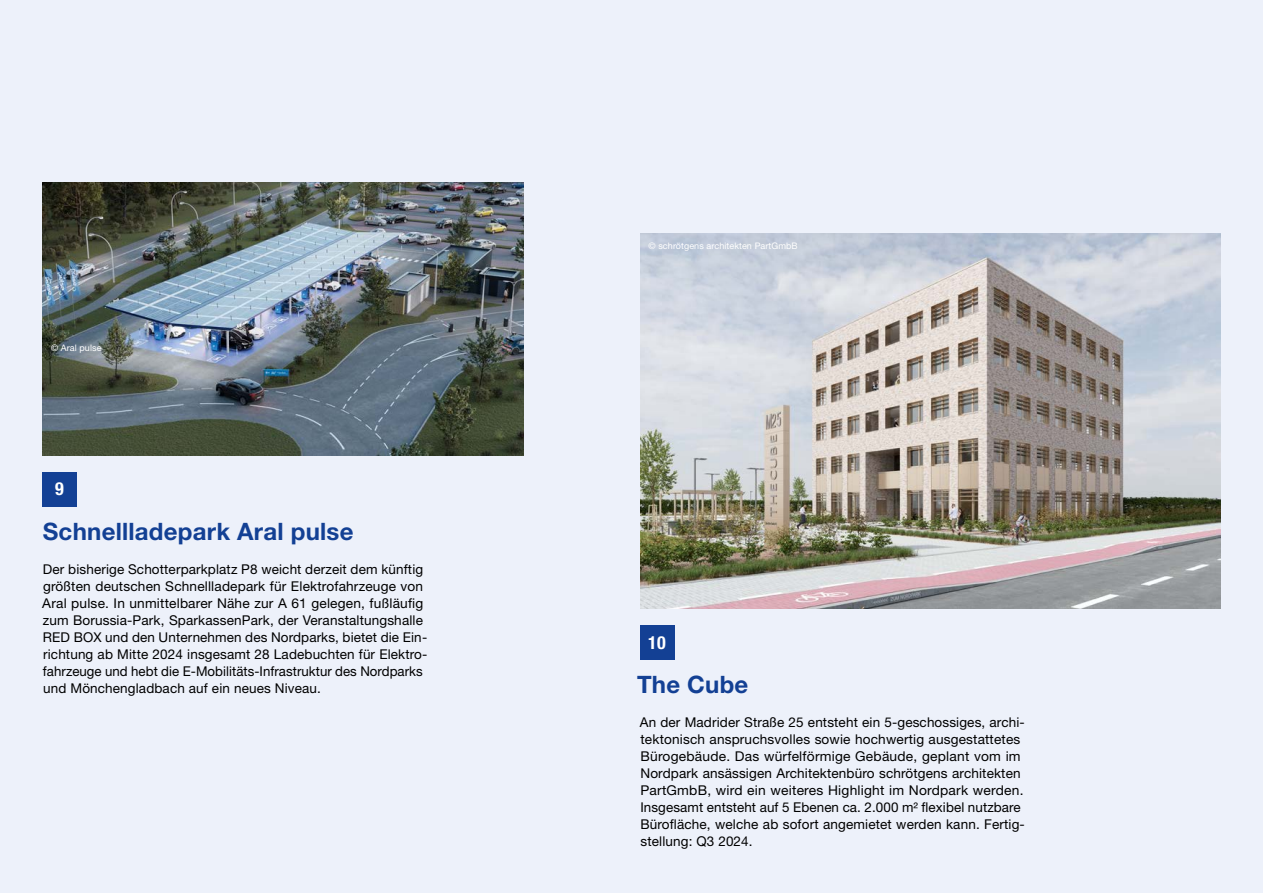
<style>
.page{position:relative;width:1263px;height:893px;background:#edf1fa}
.page>*{position:absolute;margin:0;border:0;box-sizing:border-box;transform-origin:0 0}
.t1{font:700 24px "Helvetica Neue LT Std";letter-spacing:.01em;color:#134094}
.Copy{font:700 condensed 18px "Helvetica Neue LT Std";color:#fff}
.Copy-2{font:13.5px/17px "Helvetica Neue LT Std";letter-spacing:.01em;color:#000}
.Copy-3{font:9px "Helvetica Neue LT Std";letter-spacing:.01em;color:#fff}
</style>
<div class="page">
<div style="left:43px;top:472px;width:34px;height:34px;background:#134094"></div>
<div style="left:640px;top:625px;width:34px;height:34px;background:#134094"></div>
<img style="left:43px;top:183px;width:480px;height:272px">
<img style="left:640px;top:234px;width:580px;height:374px">
<p class="Copy-3" style="left:51px;top:342px;width:52px">© Aral pulse</p>
<p class="Copy" style="left:55px;top:478px;width:10px">9</p>
<h4 class="t1" style="left:43px;top:517px;width:312px">Schnellladepark Aral pulse</h4>
<p class="Copy-2" style="left:42px;top:561px;width:386px">Der bisherige Schotterparkplatz P8 weicht derzeit dem künftig größten deutschen Schnellladepark für Elektrofahrzeuge von Aral pulse. In unmittelbarer Nähe zur A 61 gelegen, fußläufig zum Borussia-Park, SparkassenPark, der Veranstaltungshalle RED BOX und den Unternehmen des Nordparks, bietet die Ein&shy;richtung ab Mitte 2024 insgesamt 28 Ladebuchten für Elektro&shy;fahrzeuge und hebt die E-Mobilitäts-Infrastruktur des Nordparks und Mönchengladbach auf ein neues Niveau.</p>
<p class="Copy-3" style="left:648px;top:240px;width:151px">© schrötgens architekten PartGmbB</p>
<p class="Copy" style="left:648px;top:631px;width:19px">10</p>
<h4 class="t1" style="left:637px;top:670px;width:113px">The Cube</h4>
<p class="Copy-2" style="left:640px;top:714px;width:386px">An der Madrider Straße 25 entsteht ein 5-geschossiges, archi&shy;tektonisch anspruchsvolles sowie hochwertig ausgestattetes Bürogebäude. Das würfelförmige Gebäude, geplant vom im Nordpark ansässigen Architektenbüro schrötgens architekten PartGmbB, wird ein weiteres Highlight im Nordpark werden.<br>Insgesamt entsteht auf 5 Ebenen ca. 2.000 m² flexibel nutzbare Bürofläche, welche ab sofort angemietet werden kann. Fertig&shy;stellung: Q3 2024.</p>
</div>
